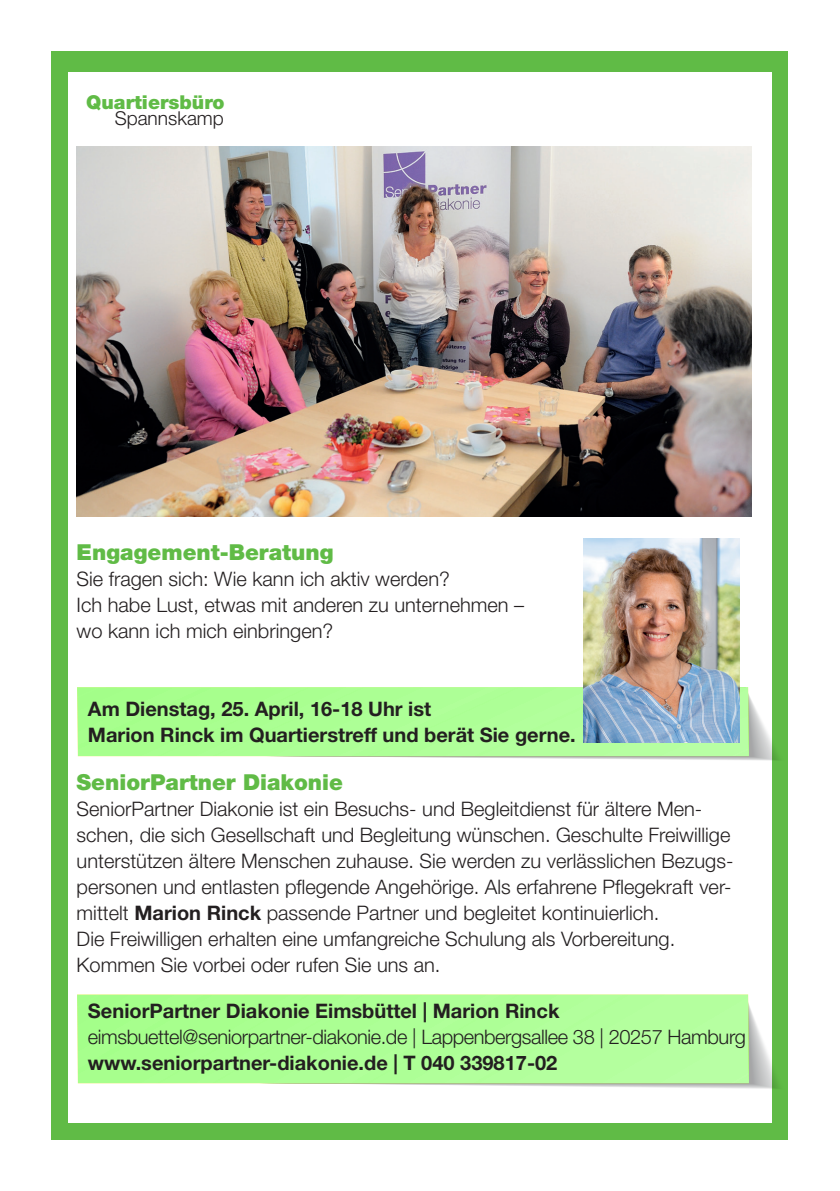
<style>
.page{position:relative;width:840px;height:1191px;background:#fff}
.page>*{position:absolute;margin:0;border:0;box-sizing:border-box;transform-origin:0 0}
.fließ{font:900 22px "Helvetica Neue LT Pro";color:#60bb46}
.fließ-2{font:300 20px/26px "Helvetica Neue LT Pro";color:#231f20}
.fließ-3{font:700 20px "Helvetica Neue LT Pro";color:#231f20}
.fließ-4{font:300 20px "Helvetica Neue LT Pro";letter-spacing:-.02em;color:#231f20}
.t1{font:900 19.2px "Helvetica Neue LT Pro";color:#60bb46}
.t2{font:300 19.2px "Helvetica Neue LT Pro";color:#231f20}
.s1{font-weight:700}
</style>
<div class="page">
<div style="left:51px;top:51px;width:736px;height:1088px;background:#60bb46"></div>
<div style="left:68px;top:72px;width:703px;height:1051px;background:#fff"></div>
<svg style="left:254px;top:687px;width:525px;height:74px"></svg>
<svg style="left:77px;top:687px;width:671px;height:69px;background:#acfe94"></svg>
<svg style="left:77px;top:994px;width:671px;height:89px;background:#aefe96"></svg>
<img style="left:583px;top:539px;width:156px;height:203px">
<img style="left:77px;top:146px;width:673px;height:370px">
<p class="t1" style="left:86px;top:91px;width:140px">Quartiersbüro</p>
<p class="t2" style="left:115px;top:107px;width:111px">Spannskamp</p>
<p class="fließ" style="left:77px;top:539px;width:258px">Engagement-Beratung</p>
<p class="fließ-2" style="left:77px;top:565px;width:374px">Sie fragen sich: Wie kann ich aktiv werden?</p>
<p class="fließ-2" style="left:77px;top:591px;width:449px">Ich habe Lust, etwas mit anderen zu unternehmen –</p>
<p class="fließ-2" style="left:77px;top:617px;width:258px">wo kann ich mich einbringen?</p>
<p class="fließ-3" style="left:88px;top:696px;width:344px">Am Dienstag, 25. April, 16-18 Uhr ist</p>
<p class="fließ-3" style="left:88px;top:722px;width:489px">Marion Rinck im Quartierstreff und berät Sie gerne.</p>
<p class="fließ" style="left:77px;top:769px;width:268px">SeniorPartner Diakonie</p>
<p class="fließ-2" style="left:77px;top:795px;width:658px">SeniorPartner Diakonie ist ein Besuchs- und Begleitdienst für ältere Men&shy;schen, die sich Gesellschaft und Begleitung wünschen. Geschulte Freiwillige unterstützen ältere Menschen zuhause. Sie werden zu verlässlichen Bezugs&shy;personen und entlasten pflegende Angehörige. Als erfahrene Pflegekraft ver&shy;mittelt <span class="s1">Marion Rinck</span> passende Partner und begleitet kontinuierlich.<br>Die Freiwilligen erhalten eine umfangreiche Schulung als Vorbereitung.</p>
<p class="fließ-2" style="left:77px;top:951px;width:365px">Kommen Sie vorbei oder rufen Sie uns an.</p>
<p class="fließ-3" style="left:88px;top:998px;width:472px">SeniorPartner Diakonie Eimsbüttel | Marion Rinck</p>
<p class="fließ-4" style="left:88px;top:1025px;width:659px">eimsbuettel@seniorpartner-diakonie.de | Lappenbergsallee 38 | 20257 Hamburg</p>
<p class="fließ-3" style="left:88px;top:1050px;width:470px">www.seniorpartner-diakonie.de | T 040 339817-02</p>
</div>
